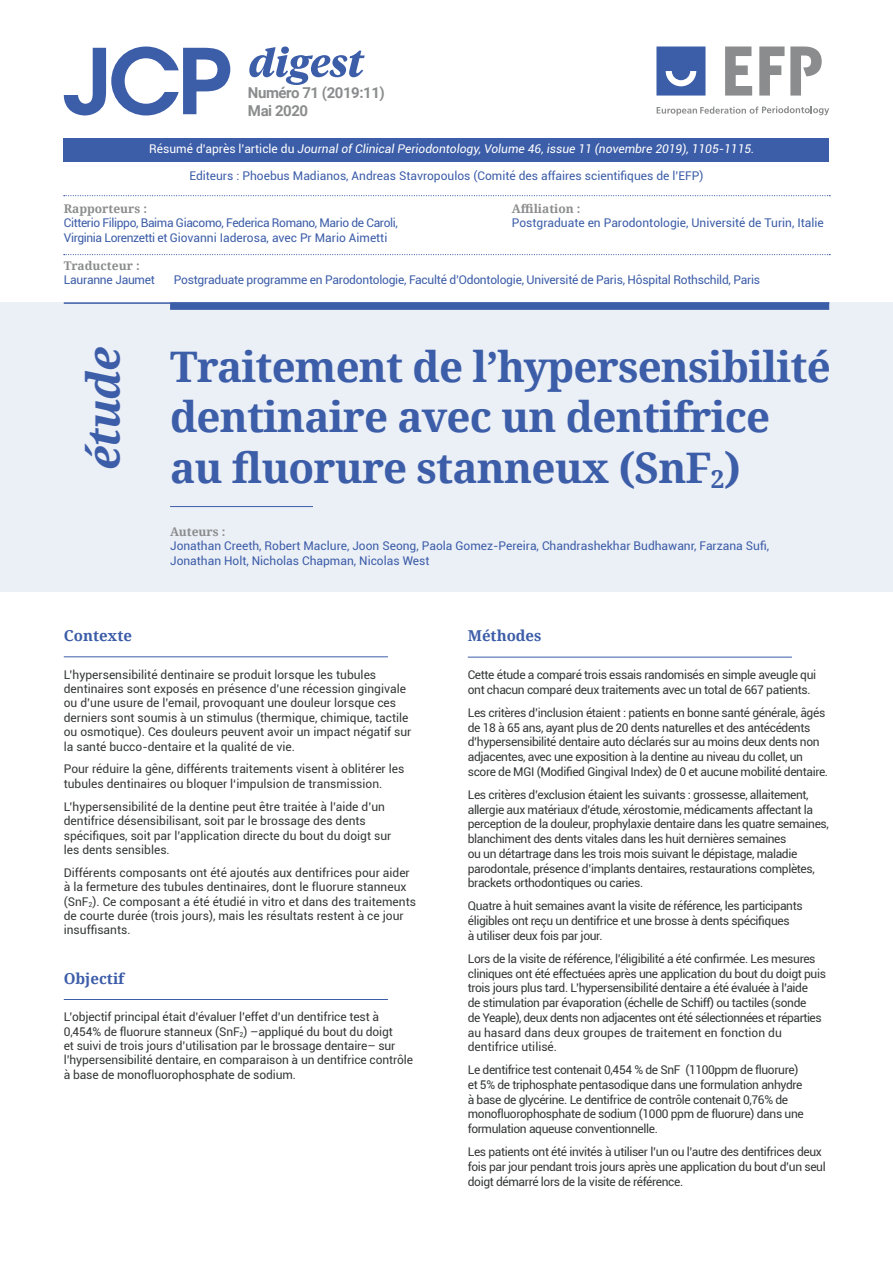
<style>
.page{position:relative;width:893px;height:1263px;background:#fff}
.page>*{position:absolute;margin:0;border:0;box-sizing:border-box;transform-origin:0 0}
.t1{font:italic 700 45px "Noto Serif";color:#3c5da8}
.t2{font:700 42.15px/50.6px "Noto Serif";letter-spacing:-.02em;color:#3c5da8}
.t3{font:700 15px "Roboto";letter-spacing:-.03em;color:#8b8c8d}
.t4{font:700 15px "Noto Serif";color:#3c5da8}
.t5{font:12px/14.7px "Roboto";letter-spacing:-.03em;color:#363838}
.t6{font:12px/14.4px "Roboto";color:#363838}
.t7{font:12px/14.4px "Roboto";color:#3c5da8}
.t8{font:12px/14.4px "Roboto";letter-spacing:-.01em;color:#363838}
.t9{font:12px "Roboto";letter-spacing:-.02em;color:#3c5da8}
.t10{font:12px/14.4px "Roboto";letter-spacing:-.03em;color:#3c5da8}
.t11{font:italic 12px "Roboto";color:#fff}
.t12{font:700 12px "Noto Serif";color:#8b8c8d}
.s1{font-style:normal}
</style>
<div class="page">
<div style="left:64px;top:139px;width:765px;height:23px;background:#3c5da8"></div>
<svg style="left:64px;top:47px;width:166px;height:68px"></svg>
<svg style="left:249px;top:47px;width:116px;height:38px"></svg>
<div style="left:0;top:302px;width:893px;height:290px;background:#ebeff6"></div>
<hr style="left:64px;top:302px;width:765px;height:2px;background:#3c5da8">
<div style="left:170px;top:302px;width:659px;height:8px;background:#3c5da8"></div>
<hr style="left:170px;top:506px;width:143px;height:1px;background:#3c5da8">
<hr style="left:64px;top:656px;width:324px;height:1px;background:#3c5da8">
<hr style="left:64px;top:999px;width:324px;height:1px;background:#3c5da8">
<hr style="left:468px;top:657px;width:324px;height:1px;background:#3c5da8">
<svg style="left:64px;top:195px;width:766px;height:1px"></svg>
<svg style="left:656px;top:47px;width:49px;height:49px"></svg>
<svg style="left:657px;top:106px;width:172px;height:9px"></svg>
<svg style="left:725px;top:47px;width:27px;height:49px"></svg>
<svg style="left:759px;top:47px;width:25px;height:49px"></svg>
<svg style="left:790px;top:47px;width:32px;height:49px"></svg>
<svg style="left:64px;top:254px;width:766px;height:1px"></svg>
<p class="t3" style="left:248px;top:82px;width:138px">Numéro 71 (2019:11)</p>
<p class="t3" style="left:248px;top:100px;width:62px">Mai 2020</p>
<p class="t11" style="left:149px;top:141px;width:607px"><span class="s1">Résumé d’après l’article du</span> Journal of Clinical Periodontology, Volume 46, issue 11 (novembre 2019), 1105-1115.</p>
<p class="t7" style="left:189px;top:168px;width:515px">Editeurs : Phoebus Madianos, Andreas Stavropoulos (Comité des affaires scientifiques de l’EFP)</p>
<p class="t12" style="left:64px;top:200px;width:85px">Rapporteurs :</p>
<p class="t10" style="left:64px;top:215px;width:336px">Citterio Filippo, Baima Giacomo, Federica Romano, Mario de Caroli,<br>Virginia Lorenzetti et Giovanni Iaderosa, avec Pr Mario Aimetti</p>
<p class="t12" style="left:512px;top:200px;width:70px">Affiliation :</p>
<p class="t7" style="left:512px;top:215px;width:313px">Postgraduate en Parodontologie, Université de Turin, Italie</p>
<p class="t12" style="left:64px;top:257px;width:77px">Traducteur :</p>
<p class="t9" style="left:64px;top:272px;width:93px">Lauranne Jaumet</p>
<p class="t9" style="left:174px;top:272px;width:588px">Postgraduate programme en Parodontologie, Faculté d’Odontologie, Université de Paris, Hôspital Rothschild, Paris</p>
<p class="t1" style="left:72px;top:470px;width:125px;rotate:-90deg">étude</p>
<p class="t2" style="left:170px;top:340px;width:662px">Traitement de l’hypersensibilité dentinaire avec un dentifrice au fluorure stanneux (SnF<sub>2</sub>)</p>
<p class="t12" style="left:170px;top:523px;width:57px">Auteurs :</p>
<p class="t7" style="left:170px;top:538px;width:600px">Jonathan Creeth, Robert Maclure, Joon Seong, Paola Gomez-Pereira, Chandrashekhar Budhawanr, Farzana Sufi,<br>Jonathan Holt, Nicholas Chapman, Nicolas West</p>
<p class="t4" style="left:64px;top:625px;width:70px">Contexte</p>
<p class="t6" style="left:64px;top:667px;width:349px">L’hypersensibilité dentinaire se produit lorsque les tubules dentinaires sont exposés en présence d’une récession gingivale ou d’une usure de l’email, provoquant une douleur lorsque ces derniers sont soumis à un stimulus (thermique, chimique, tactile ou osmotique). Ces douleurs peuvent avoir un impact négatif sur la santé bucco-dentaire et la qualité de vie.</p>
<p class="t6" style="left:64px;top:761px;width:342px">Pour réduire la gêne, différents traitements visent à oblitérer les tubules dentinaires ou bloquer l‘impulsion de transmission.</p>
<p class="t6" style="left:64px;top:799px;width:329px">L’hypersensibilité de la dentine peut être traitée à l’aide d’un dentifrice désensibilisant, soit par le brossage des dents spécifiques, soit par l’application directe du bout du doigt sur les dents sensibles.</p>
<p class="t6" style="left:64px;top:865px;width:354px">Différents composants ont été ajoutés aux dentifrices pour aider à la fermeture des tubules dentinaires, dont le fluorure stanneux (SnF<sub>2</sub>). Ce composant a été étudié in vitro et dans des traitements de courte durée (trois jours), mais les résultats restent à ce jour insuffisants.</p>
<p class="t4" style="left:64px;top:968px;width:62px">Objectif</p>
<p class="t8" style="left:64px;top:1009px;width:351px">L’objectif principal était d’évaluer l’effet d’un dentifrice test à 0,454% de fluorure stanneux (SnF<sub>2</sub>) –appliqué du bout du doigt<br>et suivi de trois jours d’utilisation par le brossage dentaire– sur l’hypersensibilité dentaire, en comparaison à un dentifrice contrôle à base de monofluorophosphate de sodium.</p>
<p class="t4" style="left:468px;top:625px;width:75px">Méthodes</p>
<p class="t5" style="left:468px;top:667px;width:350px">Cette étude a comparé trois essais randomisés en simple aveugle qui ont chacun comparé deux traitements avec un total de 667 patients.</p>
<p class="t5" style="left:468px;top:705px;width:362px">Les critères d’inclusion étaient : patients en bonne santé générale, âgés de 18 à 65 ans, ayant plus de 20 dents naturelles et des antécédents d’hypersensibilité dentaire auto déclarés sur au moins deux dents non adjacentes, avec une exposition à la dentine au niveau du collet, un score de MGI (Modified Gingival Index) de 0 et aucune mobilité dentaire.</p>
<p class="t5" style="left:468px;top:787px;width:363px">Les critères d’exclusion étaient les suivants : grossesse, allaitement, allergie aux matériaux d’étude, xérostomie, médicaments affectant la perception de la douleur, prophylaxie dentaire dans les quatre semaines, blanchiment des dents vitales dans les huit dernières semaines<br>ou un détartrage dans les trois mois suivant le dépistage, maladie parodontale, présence d’implants dentaires, restaurations complètes, brackets orthodontiques ou caries.</p>
<p class="t5" style="left:468px;top:898px;width:336px">Quatre à huit semaines avant la visite de référence, les participants éligibles ont reçu un dentifrice et une brosse à dents spécifiques<br>à utiliser deux fois par jour.</p>
<p class="t5" style="left:468px;top:951px;width:360px">Lors de la visite de référence, l’éligibilité a été confirmée. Les mesures cliniques ont été effectuées après une application du bout du doigt puis trois jours plus tard. L’hypersensibilité dentaire a été évaluée à l’aide<br>de stimulation par évaporation (échelle de Schiff) ou tactiles (sonde<br>de Yeaple), deux dents non adjacentes ont été sélectionnées et réparties au hasard dans deux groupes de traitement en fonction du dentifrice utilisé.</p>
<p class="t5" style="left:468px;top:1062px;width:337px">Le dentifrice test contenait 0,454 % de SnF₂ (1100ppm de fluorure) et 5% de triphosphate pentasodique dans une formulation anhydre à base de glycérine. Le dentifrice de contrôle contenait 0,76% de monofluorophosphate de sodium (1000 ppm de fluorure) dans une formulation aqueuse conventionnelle.</p>
<p class="t5" style="left:468px;top:1144px;width:359px">Les patients ont été invités à utiliser l’un ou l’autre des dentifrices deux fois par jour pendant trois jours après une application du bout d’un seul doigt démarré lors de la visite de référence.</p>
</div>
